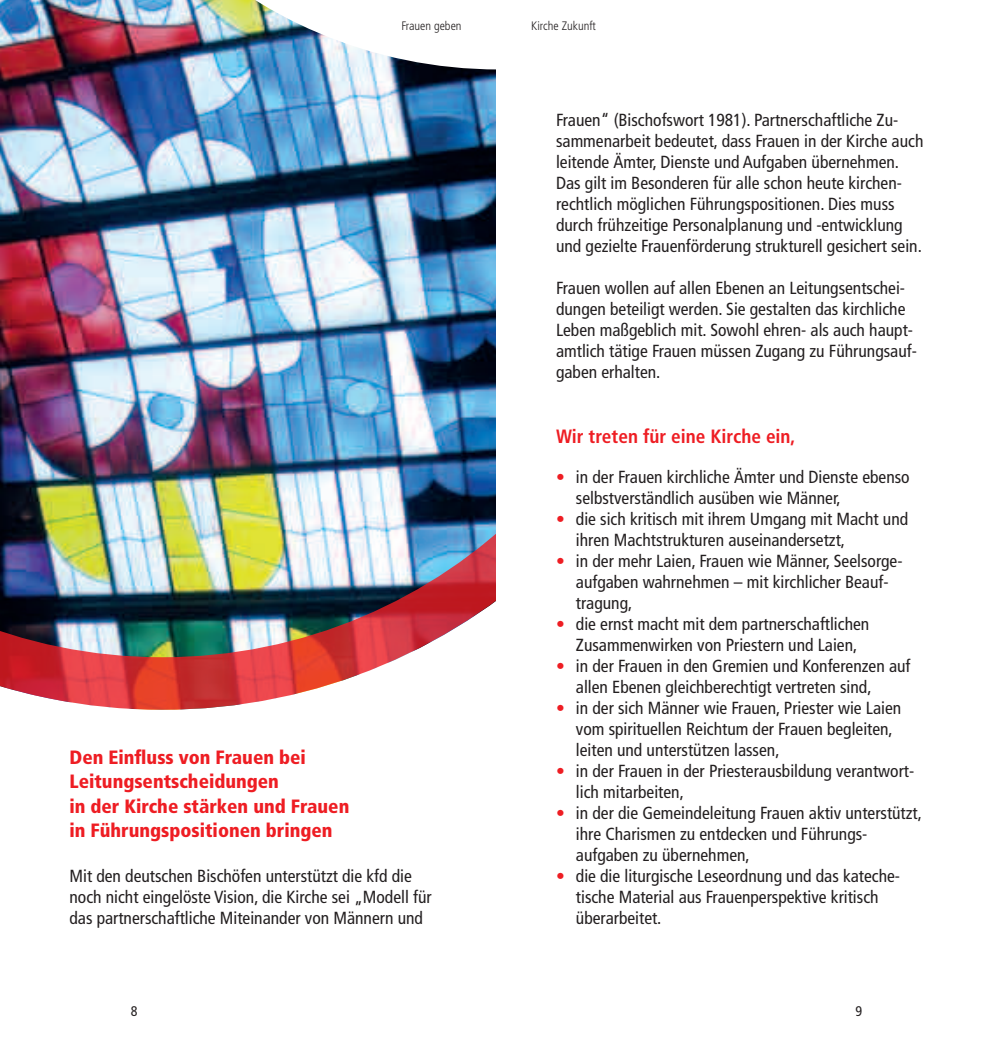
<style>
.page{position:relative;width:993px;height:1042px;background:#fff}
.page>*{position:absolute;margin:0;border:0;box-sizing:border-box;transform-origin:0 0}
.t1{font:900 condensed 19.25px/24.5px "Frutiger";color:#ee1d23}
.t2{font:700 condensed 19.25px "Frutiger";color:#ee1d23}
.t3{font:condensed 17.5px/21px "Frutiger";color:#231f20}
.t4{font:condensed 14px "Frutiger";color:#231f20}
.t5{font:300 condensed 12.25px "Frutiger";color:#231f20}
.s1{color:#ee1d23}
</style>
<div class="page">
<img style="left:0;top:0;width:496px;height:710px">
<img style="left:36px;top:0;width:460px;height:69px">
<p class="t5" style="left:401px;top:19px;width:62px">Frauen geben</p>
<p class="t5" style="left:531px;top:19px;width:66px">Kirche Zukunft</p>
<p class="t1" style="left:69px;top:745px;width:281px">Den Einfluss von Frauen bei<br>Leitungsentscheidungen<br>in der Kirche stärken und Frauen in Führungspositionen bringen</p>
<p class="t3" style="left:69px;top:866px;width:363px">Mit den deutschen Bischöfen unterstützt die kfd die noch nicht eingelöste Vision, die Kirche sei „Modell für das partnerschaftliche Miteinander von Männern und</p>
<p class="t4" style="left:131px;top:1003px;width:8px">8</p>
<p class="t3" style="left:556px;top:110px;width:369px">Frauen“ (Bischofswort 1981). Partnerschaftliche Zu&shy;sammenarbeit bedeutet, dass Frauen in der Kirche auch leitende Ämter, Dienste und Aufgaben übernehmen.<br>Das gilt im Besonderen für alle schon heute kirchen&shy;rechtlich möglichen Führungspositionen. Dies muss durch frühzeitige Personalplanung und -entwicklung und gezielte Frauenförderung strukturell gesichert sein.</p>
<p class="t3" style="left:556px;top:278px;width:362px">Frauen wollen auf allen Ebenen an Leitungsentschei&shy;dungen beteiligt werden. Sie gestalten das kirchliche Leben maßgeblich mit. Sowohl ehren- als auch haupt&shy;amtlich tätige Frauen müssen Zugang zu Führungsauf&shy;gaben erhalten.</p>
<p class="t2" style="left:556px;top:425px;width:241px">Wir treten für eine Kirche ein,</p>
<p class="t3" style="left:575px;top:467px;width:335px;text-indent:-20px"><span class="s1">•</span> in der Frauen kirchliche Ämter und Dienste ebenso selbstverständlich ausüben wie Männer,</p>
<p class="t3" style="left:575px;top:509px;width:333px;text-indent:-20px"><span class="s1">•</span> die sich kritisch mit ihrem Umgang mit Macht und ihren Machtstrukturen auseinandersetzt,</p>
<p class="t3" style="left:575px;top:551px;width:328px;text-indent:-20px"><span class="s1">•</span> in der mehr Laien, Frauen wie Männer, Seelsorge&shy;aufgaben wahrnehmen – mit kirchlicher Beauf&shy;tragung,</p>
<p class="t3" style="left:556px;top:614px;width:314px;text-align:center"><span class="s1">•</span> die ernst macht mit dem partnerschaftlichen<br>Zusammenwirken von Priestern und Laien,</p>
<p class="t3" style="left:575px;top:656px;width:336px;text-indent:-20px"><span class="s1">•</span> in der Frauen in den Gremien und Konferenzen auf allen Ebenen gleichberechtigt vertreten sind,</p>
<p class="t3" style="left:575px;top:698px;width:327px;text-indent:-20px"><span class="s1">•</span> in der sich Männer wie Frauen, Priester wie Laien vom spirituellen Reichtum der Frauen begleiten, leiten und unterstützen lassen,</p>
<p class="t3" style="left:575px;top:761px;width:340px;text-indent:-20px"><span class="s1">•</span> in der Frauen in der Priesterausbildung verantwort&shy;lich mitarbeiten,</p>
<p class="t3" style="left:575px;top:803px;width:347px;text-indent:-20px"><span class="s1">•</span> in der die Gemeindeleitung Frauen aktiv unterstützt, ihre Charismen zu entdecken und Führungs&shy;aufgaben zu übernehmen,</p>
<p class="t3" style="left:575px;top:866px;width:325px;text-indent:-20px"><span class="s1">•</span> die die liturgische Leseordnung und das kateche&shy;tische Material aus Frauenperspektive kritisch überarbeitet.</p>
<p class="t4" style="left:855px;top:1003px;width:8px">9</p>
</div>
